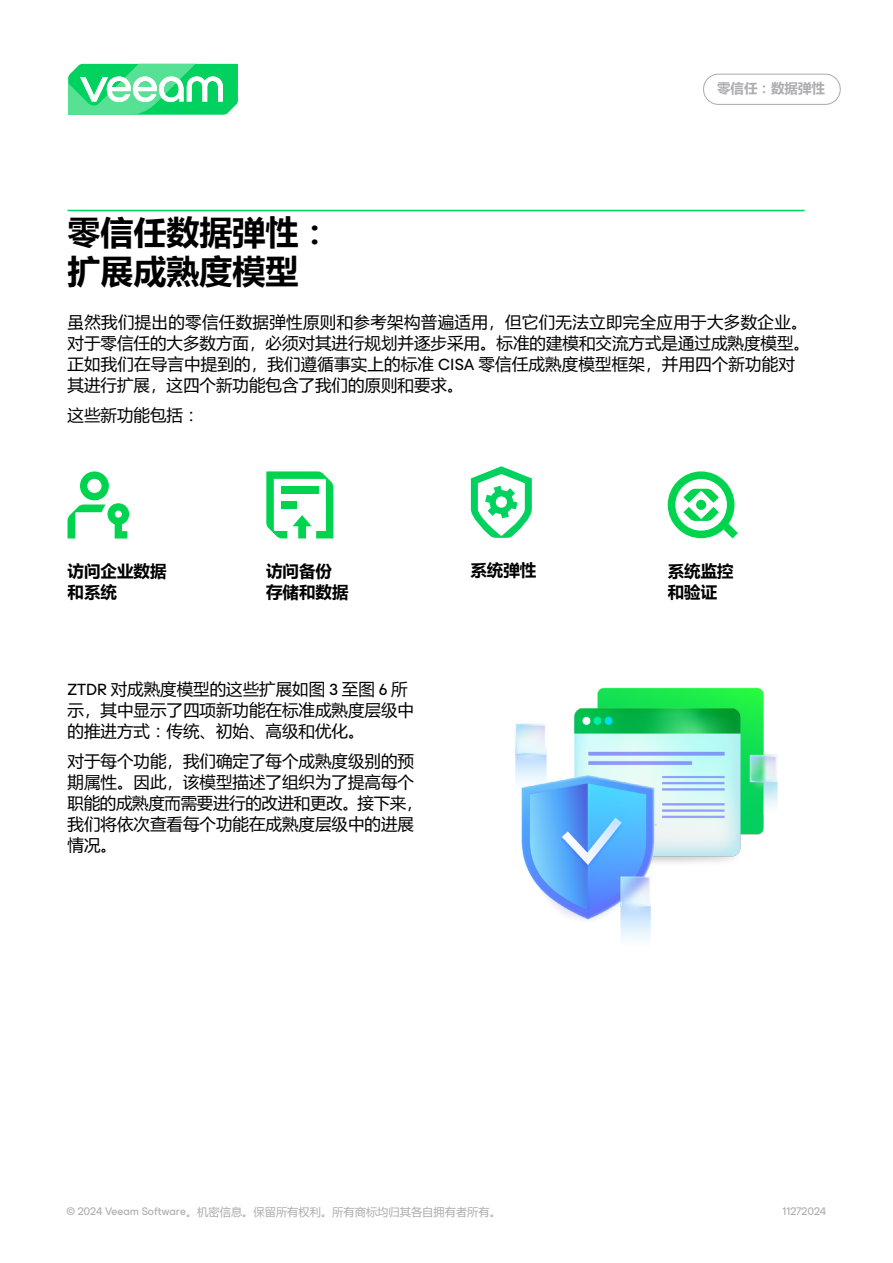
<style>
.page{position:relative;width:893px;height:1263px;background:#fff}
.page>*{position:absolute;margin:0;border:0;box-sizing:border-box;transform-origin:0 0}
.t1{font:700 33px/39px "Microsoft Ya Hei";color:#000}
.t2{font:16.5px/21px "Microsoft Ya Hei";color:#000}
.t3{font:700 16.5px/21px "Microsoft Ya Hei";color:#000}
.t4{font:700 13.5px "Microsoft Ya Hei";color:#adacaf}
.t5{font:11.25px "Microsoft Ya Hei";color:#adacaf}
.t6{font:11.25px "ES Build Neutral";color:#adacaf}
.s1{font-family:"ES Build Neutral"}
</style>
<div class="page">
<div style="left:703px;top:74px;width:138px;height:31px;border:1px solid #adacaf;border-radius:15px"></div>
<svg style="left:68px;top:63px;width:170px;height:52px"></svg>
<hr style="left:68px;top:210px;width:737px;height:1px;background:#00d15f">
<svg style="left:471px;top:466px;width:61px;height:72px"></svg>
<img style="left:515px;top:687px;width:263px;height:253px">
<svg style="left:68px;top:471px;width:61px;height:67px"></svg>
<svg style="left:266px;top:471px;width:67px;height:67px"></svg>
<svg style="left:668px;top:471px;width:70px;height:67px"></svg>
<div style="left:696px;top:500px;width:10px;height:10px;background:#00d44f;border-radius:50%"></div>
<p class="t4" style="left:717px;top:79px;width:109px">零信任：数据弹性</p>
<h1 class="t1" style="left:68px;top:211px;width:274px">零信任数据弹性：扩展成熟度模型</h1>
<p class="t2" style="left:68px;top:311px;width:744px">虽然我们提出的零信任数据弹性原则和参考架构普遍适用，但它们无法立即完全应用于大多数企业。对于零信任的大多数方面，必须对其进行规划并逐步采用。标准的建模和交流方式是通过成熟度模型。正如我们在导言中提到的，我们遵循事实上的标准 <span class="s1">CISA</span> 零信任成熟度模型框架，并用四个新功能对其进行扩展，这四个新功能包含了我们的原则和要求。</p>
<p class="t2" style="left:68px;top:404px;width:138px">这些新功能包括：</p>
<p class="t3" style="left:68px;top:560px;width:100px">访问企业数据和系统</p>
<p class="t3" style="left:266px;top:560px;width:84px">访问备份存储和数据</p>
<p class="t3" style="left:470px;top:559px;width:67px">系统弹性</p>
<p class="t3" style="left:668px;top:560px;width:67px">系统监控和验证</p>
<p class="t2" style="left:68px;top:678px;width:348px"><span class="s1">ZTDR</span> 对成熟度模型的这些扩展如图 <span class="s1">3</span> 至图 <span class="s1">6</span> 所示，其中显示了四项新功能在标准成熟度层级中的推进方式：传统、初始、高级和优化。</p>
<p class="t2" style="left:68px;top:750px;width:357px">对于每个功能，我们确定了每个成熟度级别的预期属性。因此，该模型描述了组织为了提高每个职能的成熟度而需要进行的改进和更改。接下来，我们将依次查看每个功能在成熟度层级中的进展情况。</p>
<p class="t5" style="left:66px;top:1204px;width:436px"><span class="s1">© 2024 Veeam Software</span>。机密信息。保留所有权利。所有商标均归其各自拥有者所有。</p>
<p class="t6" style="left:783px;top:1202px;width:45px">11272024</p>
</div>
